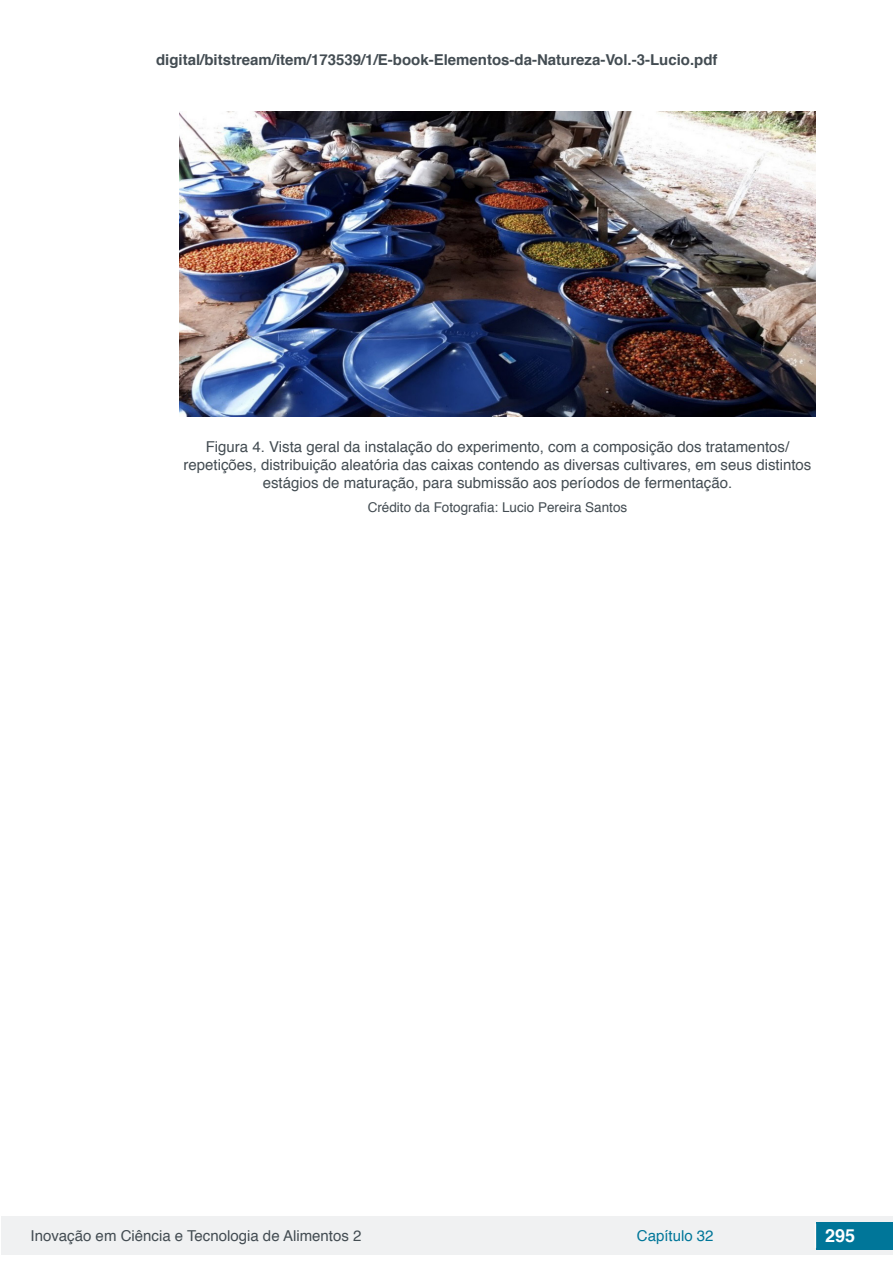
<style>
.page{position:relative;width:893px;height:1263px;background:#fff}
.page>*{position:absolute;margin:0;border:0;box-sizing:border-box;transform-origin:0 0}
.t1{font:700 18px "Helvetica";color:#fff}
.info_tab_gra_imag{font:15px/18px "Helvetica";color:#434c52;text-align:center}
.referencias_finais{font:700 15px "Helvetica";color:#434c52}
.t2{font:15px "Helvetica";color:#007699}
.fonte_tab_gra_imag{font:13.5px "Helvetica";color:#434c52}
</style>
<div class="page">
<div style="left:1px;top:1216px;width:891px;height:38px;background:#f0f1f2"></div>
<div style="left:816px;top:1222px;width:77px;height:27px;background:#007699"></div>
<svg style="left:815px;top:1224px;width:1px;height:24px"></svg>
<img style="left:180px;top:112px;width:635px;height:305px">
<p class="referencias_finais" style="left:156px;top:48px;width:563px">digital/bitstream/item/173539/1/E-book-Elementos-da-Natureza-Vol.-3-Lucio.pdf</p>
<p class="info_tab_gra_imag" style="left:184px;top:438px;width:629px">Figura 4. Vista geral da instalação do experimento, com a composição dos tratamentos/ repetições, distribuição aleatória das caixas contendo as diversas cultivares, em seus distintos estágios de maturação, para submissão aos períodos de fermentação.</p>
<p class="fonte_tab_gra_imag" style="left:368px;top:497px;width:261px">Crédito da Fotografia: Lucio Pereira Santos</p>
<p class="info_tab_gra_imag" style="left:31px;top:1227px;width:332px">Inovação em Ciência e Tecnologia de Alimentos 2</p>
<p class="t2" style="left:637px;top:1224px;width:78px">Capítulo 32</p>
<p class="t1" style="left:825px;top:1221px;width:32px">295</p>
</div>
